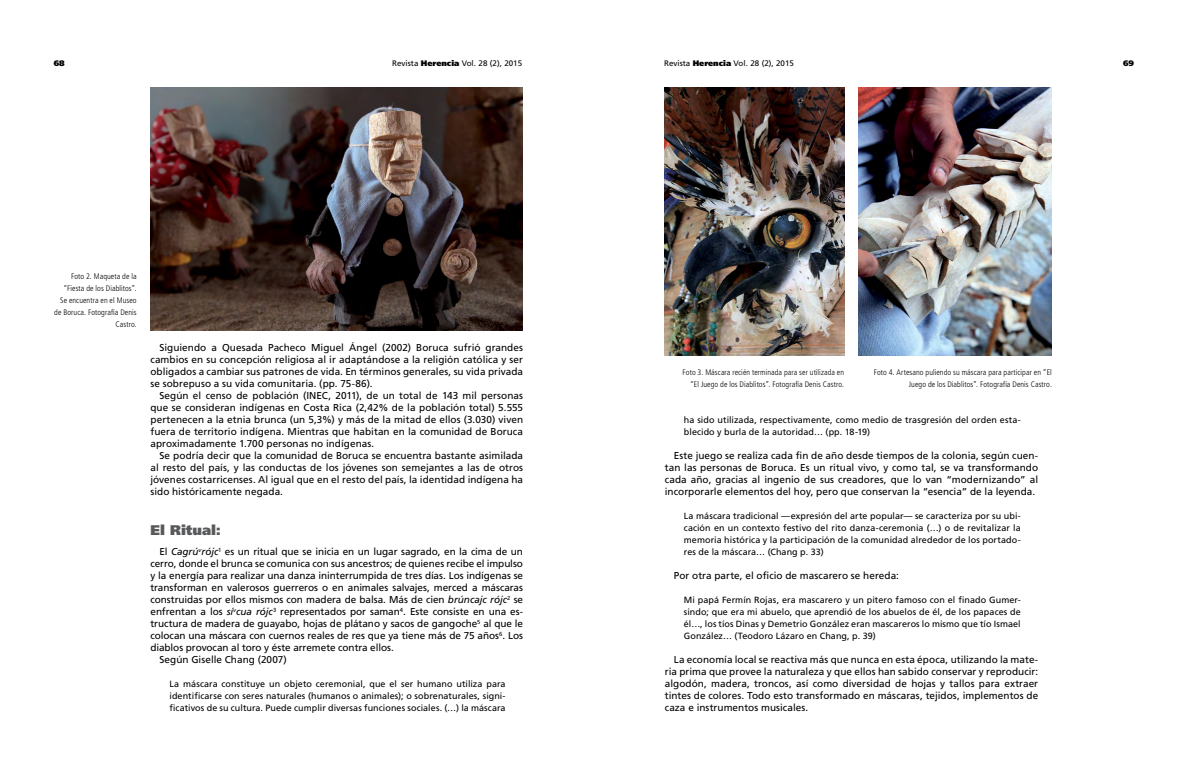
<style>
.page{position:relative;width:1188px;height:774px;background:#fff}
.page>*{position:absolute;margin:0;border:0;box-sizing:border-box;transform-origin:0 0}
.t1{font:900 14px "Frutiger";color:#58595b}
.t2{font:10px/12px "Frutiger";letter-spacing:-.005em;color:#000;text-align:justify}
.t3{font:9px/12px "Frutiger";letter-spacing:.01em;color:#000;text-align:justify}
.t4{font:300 condensed 8px/12px "Frutiger";letter-spacing:.01em;color:#000;text-align:right}
.t5{font:8px "Frutiger";color:#000}
.t6{font:900 8px "Frutiger";color:#000}
.s1{font-weight:900}
.s2{font-style:italic}
</style>
<div class="page">
<img style="left:150px;top:87px;width:372px;height:244px">
<img style="left:665px;top:87px;width:179px;height:269px">
<img style="left:859px;top:87px;width:193px;height:269px">
<p class="t6" style="left:54px;top:58px;width:12px">68</p>
<p class="t5" style="left:392px;top:58px;width:131px">Revista <span class="s1">Herencia</span> Vol. 28 (2), 2015</p>
<p class="t5" style="left:664px;top:58px;width:131px">Revista <span class="s1">Herencia</span> Vol. 28 (2), 2015</p>
<p class="t6" style="left:1123px;top:58px;width:12px">69</p>
<p class="t4" style="left:54px;top:270px;width:84px">Foto 2. Maqueta de la “Fiesta de los Diablitos”.<br>Se encuentra en el Museo de Boruca. Fotografía Denis<br>Castro.</p>
<p class="t2" style="left:150px;top:341px;width:374px;text-indent:9px">Siguiendo a Quesada Pacheco Miguel Ángel (2002) Boruca sufrió grandes cambios en su concepción religiosa al ir adaptándose a la religión católica y ser obligados a cambiar sus patrones de vida. En términos generales, su vida privada se sobrepuso a su vida comunitaria. (pp. 75-86).</p>
<p class="t2" style="left:150px;top:389px;width:374px;text-indent:9px">Según el censo de población (INEC, 2011), de un total de 143 mil personas que se consideran indígenas en Costa Rica (2,42% de la población total) 5.555 pertenecen a la etnia brunca (un 5,3%) y más de la mitad de ellos (3.030) viven fuera de territorio indígena. Mientras que habitan en la comunidad de Boruca aproximadamente 1.700 personas no indígenas.</p>
<p class="t2" style="left:150px;top:449px;width:374px;text-indent:9px">Se podría decir que la comunidad de Boruca se encuentra bastante asimilada al resto del país, y las conductas de los jóvenes son semejantes a las de otros jóvenes costarricenses. Al igual que en el resto del país, la identidad indígena ha sido históricamente negada.</p>
<h1 class="t1" style="left:150px;top:522px;width:72px">El Ritual:</h1>
<p class="t2" style="left:159px;top:545px;width:365px">El <span class="s2">Cagrú</span><sup>v</sup><span class="s2">rójc</span><sup>1</sup> es un ritual que se inicia en un lugar sagrado, en la cima de un</p>
<p class="t2" style="left:150px;top:557px;width:374px">cerro, donde el brunca se comunica con sus ancestros; de quienes recibe el impulso</p>
<p class="t2" style="left:150px;top:569px;width:374px">y la energía para realizar una danza ininterrumpida de tres días. Los indígenas se</p>
<p class="t2" style="left:150px;top:581px;width:374px">transforman en valerosos guerreros o en animales salvajes, merced a máscaras</p>
<p class="t2" style="left:150px;top:593px;width:374px">construidas por ellos mismos con madera de balsa. Más de cien <span class="s2">brúncajc rójc</span><sup>2</sup> se</p>
<p class="t2" style="left:150px;top:605px;width:374px">enfrentan a los <span class="s2">sí</span><sup>v</sup><span class="s2">cua rójc</span><sup>3</sup> representados por saman<sup>4</sup>. Este consiste en una es-</p>
<p class="t2" style="left:150px;top:617px;width:374px">tructura de madera de guayabo, hojas de plátano y sacos de gangoche<sup>5</sup> al que le</p>
<p class="t2" style="left:150px;top:629px;width:374px">colocan una máscara con cuernos reales de res que ya tiene más de 75 años<sup>6</sup>. Los</p>
<p class="t2" style="left:150px;top:641px;width:245px">diablos provocan al toro y éste arremete contra ellos.</p>
<p class="t2" style="left:159px;top:653px;width:129px">Según Giselle Chang (2007)</p>
<p class="t3" style="left:169px;top:678px;width:338px">La máscara constituye un objeto ceremonial, que el ser humano utiliza para identificarse con seres naturales (humanos o animales); o sobrenaturales, signi&shy;ficativos de su cultura. Puede cumplir diversas funciones sociales. (…) la máscara</p>
<p class="t4" style="left:683px;top:366px;width:163px">Foto 3. Máscara recién terminada para ser utilizada en “El Juego de los Diablitos”. Fotografía Denis Castro.</p>
<p class="t4" style="left:874px;top:366px;width:180px">Foto 4. Artesano puliendo su máscara para participar en “El<br>Juego de los Diablitos”. Fotografía Denis Castro.</p>
<p class="t3" style="left:684px;top:414px;width:338px">ha sido utilizada, respectivamente, como medio de trasgresión del orden esta&shy;blecido y burla de la autoridad… (pp. 18-19)</p>
<p class="t2" style="left:665px;top:449px;width:375px;text-indent:9px">Este juego se realiza cada fin de año desde tiempos de la colonia, según cuen&shy;tan las personas de Boruca. Es un ritual vivo, y como tal, se va transformando cada año, gracias al ingenio de sus creadores, que lo van “modernizando” al incorporarle elementos del hoy, pero que conservan la “esencia” de la leyenda.</p>
<p class="t3" style="left:684px;top:510px;width:338px">La máscara tradicional —expresión del arte popular— se caracteriza por su ubi&shy;cación en un contexto festivo del rito danza-ceremonia (…) o de revitalizar la memoria histórica y la participación de la comunidad alrededor de los portado&shy;res de la máscara… (Chang p. 33)</p>
<p class="t2" style="left:674px;top:569px;width:227px">Por otra parte, el oficio de mascarero se hereda:</p>
<p class="t3" style="left:684px;top:594px;width:338px">Mi papá Fermín Rojas, era mascarero y un pitero famoso con el finado Gumer&shy;sindo; que era mi abuelo, que aprendió de los abuelos de él, de los papaces de él…, los tíos Dinas y Demetrio González eran mascareros lo mismo que tío Ismael González… (Teodoro Lázaro en Chang, p. 39)</p>
<p class="t2" style="left:665px;top:653px;width:375px;text-indent:9px">La economía local se reactiva más que nunca en esta época, utilizando la mate&shy;ria prima que provee la naturaleza y que ellos han sabido conservar y reproducir: algodón, madera, troncos, así como diversidad de hojas y tallos para extraer tintes de colores. Todo esto transformado en máscaras, tejidos, implementos de caza e instrumentos musicales.</p>
</div>
